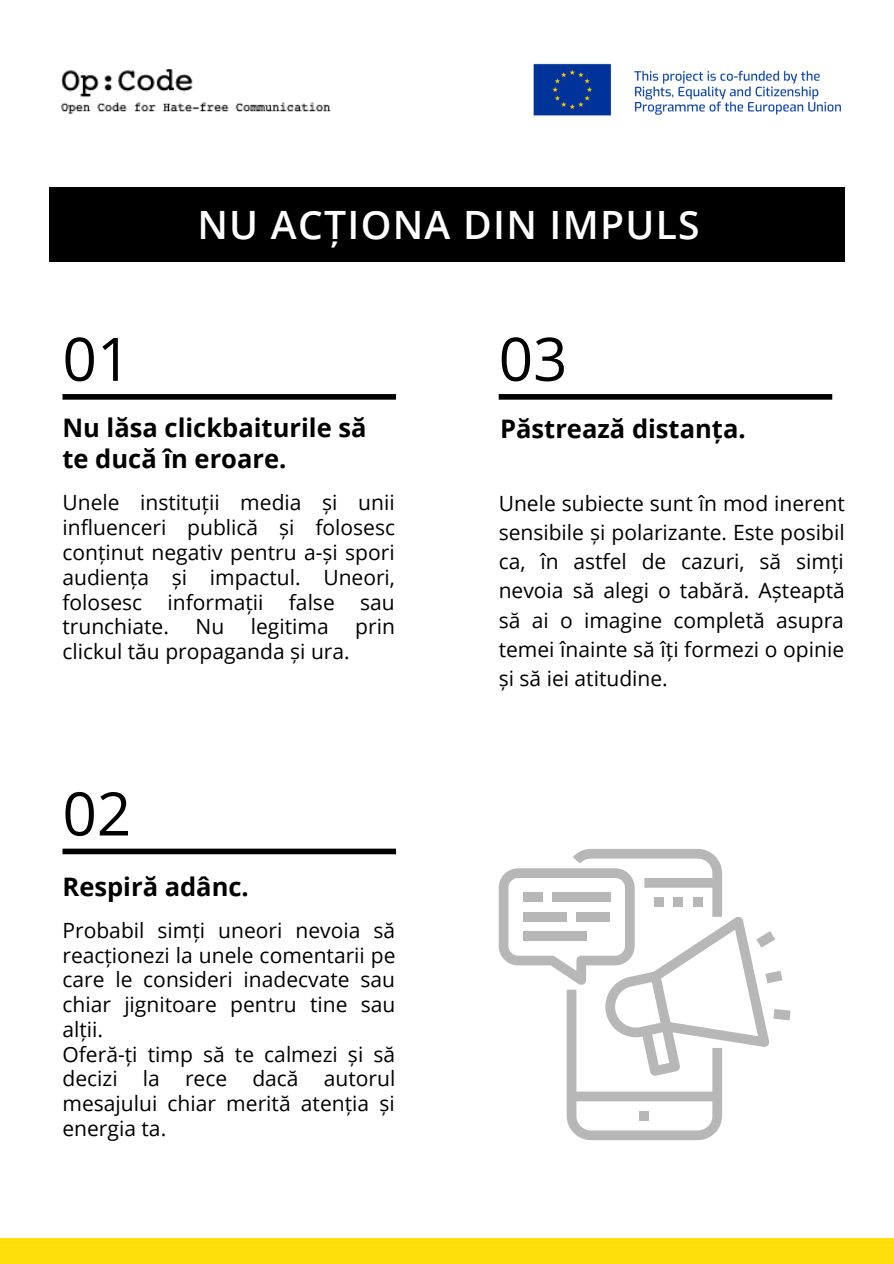
<style>
.page{position:relative;width:894px;height:1264px;background:#fff}
.page>*{position:absolute;margin:0;border:0;box-sizing:border-box;transform-origin:0 0}
.t1{font:60px "Open Sans";color:#000}
.t2{font:600 39px "Open Sans";letter-spacing:.035em;color:#fff}
.t3{font:700 25.5px/30.5px "Open Sans";color:#000}
.t4{font:21px/24.8px "Open Sans";color:#000;text-align:justify}
</style>
<div class="page">
<div style="left:0;top:1238px;width:893px;height:25px;background:#ffdf0a"></div>
<div style="left:49px;top:187px;width:795px;height:75px;background:#000"></div>
<div style="left:62px;top:394px;width:334px;height:5px;background:#000"></div>
<svg style="left:498px;top:849px;width:292px;height:291px"></svg>
<div style="left:523px;top:892px;width:19px;height:10px;background:#b7b7b7"></div>
<div style="left:552px;top:892px;width:58px;height:10px;background:#b7b7b7"></div>
<div style="left:523px;top:912px;width:43px;height:9px;background:#b7b7b7"></div>
<div style="left:576px;top:912px;width:34px;height:9px;background:#b7b7b7"></div>
<div style="left:523px;top:931px;width:63px;height:10px;background:#b7b7b7"></div>
<div style="left:654px;top:897px;width:9px;height:10px;background:#b7b7b7"></div>
<div style="left:673px;top:897px;width:10px;height:10px;background:#b7b7b7"></div>
<div style="left:692px;top:897px;width:10px;height:10px;background:#b7b7b7"></div>
<img style="left:533px;top:63px;width:308px;height:53px">
<img style="left:61px;top:69px;width:270px;height:45px">
<div style="left:498px;top:394px;width:334px;height:5px;background:#000"></div>
<div style="left:62px;top:848px;width:334px;height:6px;background:#000"></div>
<p class="t1" style="left:62px;top:317px;width:70px">01</p>
<p class="t2" style="left:197px;top:197px;width:503px">NU ACȚIONA DIN IMPULS</p>
<p class="t1" style="left:498px;top:317px;width:70px">03</p>
<p class="t3" style="left:62px;top:412px;width:305px">Nu lăsa clickbaiturile să te ducă în eroare.</p>
<p class="t4" style="left:62px;top:490px;width:334px">Unele instituții media și unii influenceri publică și folosesc conținut negativ pentru a-și spori audiența și impactul. Uneori, folosesc informații false sau trunchiate.</p>
<p class="t4" style="left:195px;top:613px;width:30px">Nu</p>
<p class="t4" style="left:251px;top:613px;width:79px">legitima</p>
<p class="t4" style="left:355px;top:613px;width:41px">prin</p>
<p class="t4" style="left:62px;top:638px;width:289px">clickul tău propaganda și ura.</p>
<p class="t1" style="left:62px;top:771px;width:70px">02</p>
<p class="t3" style="left:62px;top:871px;width:188px">Respiră adânc.</p>
<p class="t4" style="left:62px;top:917px;width:334px">Probabil simți uneori nevoia să reacționezi la unele comentarii pe care le consideri inadecvate sau chiar jignitoare pentru tine sau alții.</p>
<p class="t4" style="left:62px;top:1041px;width:334px">Oferă-ți timp să te calmezi și să decizi la rece dacă autorul mesajului chiar merită atenția și energia ta.</p>
<p class="t3" style="left:500px;top:412px;width:247px">Păstrează distanța.</p>
<p class="t4" style="left:498px;top:488px;width:347px;line-height:29.2px">Unele subiecte sunt în mod inerent sensibile și polarizante. Este posibil ca, în astfel de cazuri, să simți nevoia să alegi o tabără. Așteaptă să ai o imagine completă asupra temei înainte să îți formezi o opinie și să iei atitudine.</p>
</div>
